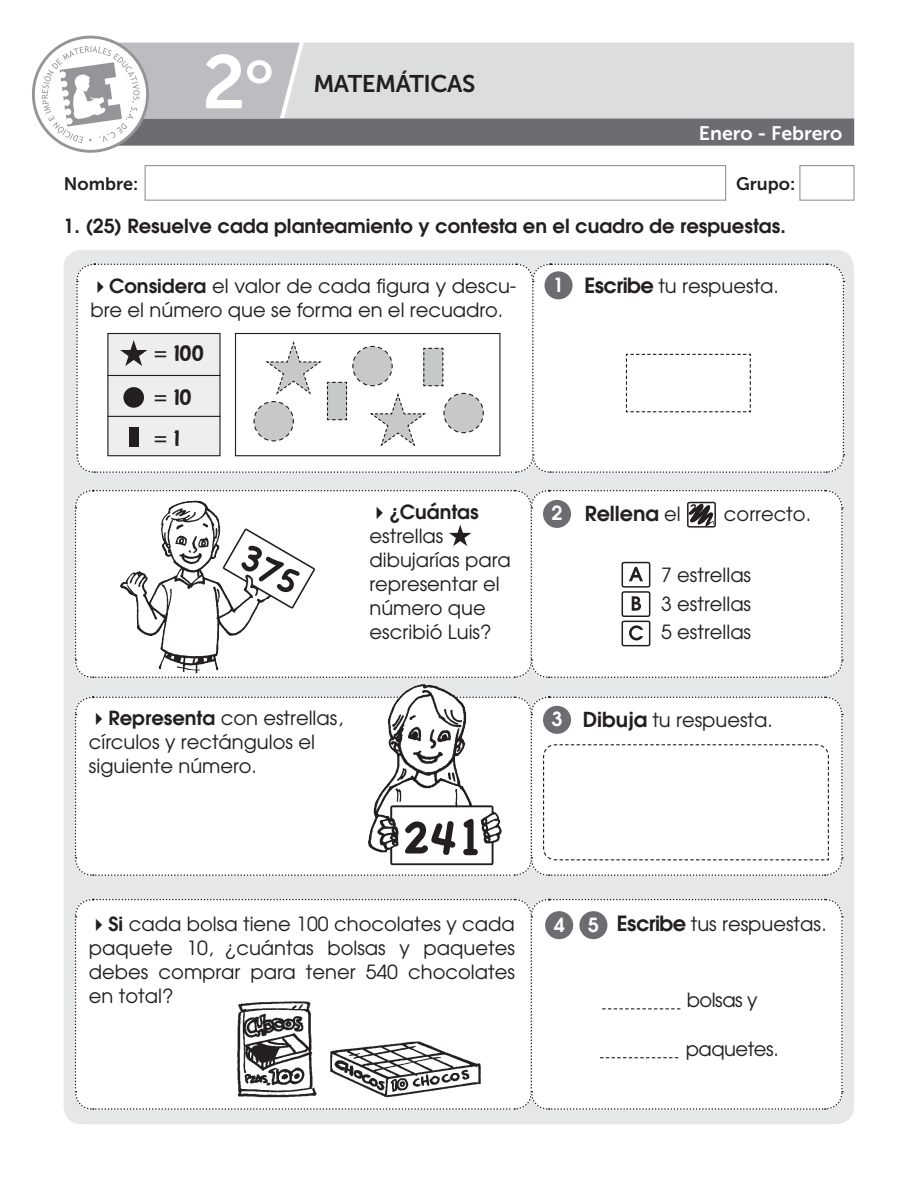
<style>
.page{position:relative;width:918px;height:1188px;background:#fff}
.page>*{position:absolute;margin:0;border:0;box-sizing:border-box;transform-origin:0 0}
.t1{font:75px "Museo Sans 700";color:#fff}
.t2{font:54px "Apple Casual";color:#231f20}
.t3{font:24px "Museo Sans 700";letter-spacing:-.02em;color:#231f20}
.t4{font:22.5px/44.1px "American Purpose Casual 01";color:#231f20}
.t5{font:22.5px "Avant Garde";color:#231f20}
.t6{font:600 20.7px "Avant Garde";color:#231f20}
.t7{font:19.5px/24px "Avant Garde";color:#231f20}
.t8{font:600 19.5px "Avant Garde";color:#231f20}
.t9{font:19.5px "Museo Sans 700";color:#fff}
.t10{font:19.5px "Avant Garde";letter-spacing:-.025em;color:#231f20}
.t11{font:600 19.5px "Avant Garde";color:#fff}
.t12{font:18px "Museo Sans 700";color:#231f20}
.s1{font-weight:600}
.s2{font-family:"Avant Garde"}
.s3{font-family:"American Purpose Casual 01"}
.s4{font-weight:600;font-size:21px}
.s5{font-weight:400;font-size:19.5px}
.s6{font-weight:600;font-size:20.7px}
.s7{font-weight:600;color:#fff}
</style>
<div class="page">
<div style="left:64px;top:250px;width:790px;height:874px;background:#e6e7e9;border-radius:18px"></div>
<div style="left:145px;top:165px;width:581px;height:36px;background:#fff;border:1px solid #939598"></div>
<div style="left:799px;top:165px;width:56px;height:36px;background:#fff;border:1px solid #939598"></div>
<svg style="left:76px;top:263px;width:769px;height:210px;background:#f4f4f4"></svg>
<div style="left:74px;top:696px;width:769px;height:180px;background:#fff"></div>
<div style="left:74px;top:898px;width:769px;height:212px;background:#fff"></div>
<img style="left:365px;top:684px;width:142px;height:192px">
<img style="left:229px;top:991px;width:96px;height:115px">
<img style="left:320px;top:1030px;width:171px;height:75px">
<svg style="left:33px;top:37px;width:115px;height:114px"></svg>
<div style="left:32px;top:36px;width:117px;height:117px;border:3px solid #939598;border-radius:50%"></div>
<svg style="left:42px;top:43px;width:812px;height:103px;background:#bebfc1"></svg>
<svg style="left:74px;top:489px;width:769px;height:189px;background:#f5f5f5"></svg>
<h1 class="t1" style="left:202px;top:41px;width:72px">2<sup>o</sup></h1>
<p class="t3" style="left:313px;top:70px;width:164px">MATEMÁTICAS</p>
<p class="t9" style="left:699px;top:122px;width:145px">Enero - Febrero</p>
<p class="t12" style="left:64px;top:173px;width:76px">Nombre:</p>
<p class="t12" style="left:736px;top:173px;width:61px">Grupo:</p>
<p class="t8" style="left:64px;top:213px;width:724px">1. (25) Resuelve cada planteamiento y contesta en el cuadro de respuestas.</p>
<p class="t7" style="left:90px;top:274px;width:427px">✔<span class="s1">Considera</span> el valor de cada figura y descu-</p>
<p class="t11" style="left:553px;top:272px;width:12px">1</p>
<p class="t7" style="left:90px;top:298px;width:414px">bre el número que se forma en el recuadro.</p>
<p class="t4" style="left:154px;top:333px;width:52px"><span class="s2">=</span> 100 <span class="s2">=</span> 10</p>
<p class="t5" style="left:154px;top:423px;width:27px">= <span class="s3">1</span></p>
<p class="t7" style="left:370px;top:500px;width:143px">✔<span class="s1">¿Cuántas </span>estrellas dibujarías para representar el número que escribió Luis?</p>
<p class="t11" style="left:552px;top:500px;width:12px">2</p>
<p class="t7" style="left:584px;top:274px;width:196px"><span class="s4">Escribe</span> tu respuesta.</p>
<p class="t6" style="left:585px;top:500px;width:98px">Rellena <span class="s5">el</span></p>
<p class="t7" style="left:724px;top:502px;width:89px">correcto.</p>
<p class="t7" style="left:661px;top:561px;width:92px;line-height:28.5px;text-align:justify">7 estrellas 3 estrellas 5 estrellas</p>
<p class="t7" style="left:89px;top:705px;width:256px">✔<span class="s1">Representa</span> con estrellas, círculos y rectángulos el siguiente número.</p>
<p class="t11" style="left:552px;top:706px;width:12px">3</p>
<h2 class="t2" style="left:401px;top:808px;width:85px">241</h2>
<p class="t7" style="left:583px;top:708px;width:192px"><span class="s6">Dibuja</span> tu respuesta.</p>
<p class="t7" style="left:89px;top:911px;width:427px;text-align:justify">✔<span class="s1">Si</span> cada bolsa tiene 100 chocolates y cada paquete 10, ¿cuántas bolsas y paquetes debes comprar para tener 540 chocolates en total?</p>
<p class="t7" style="left:554px;top:912px;width:275px"><span class="s7">4 5</span> <span class="s4">Escribe</span> tus respuestas.</p>
<p class="t7" style="left:687px;top:988px;width:72px">bolsas y</p>
<p class="t10" style="left:686px;top:1037px;width:95px">paquetes.</p>
</div>
